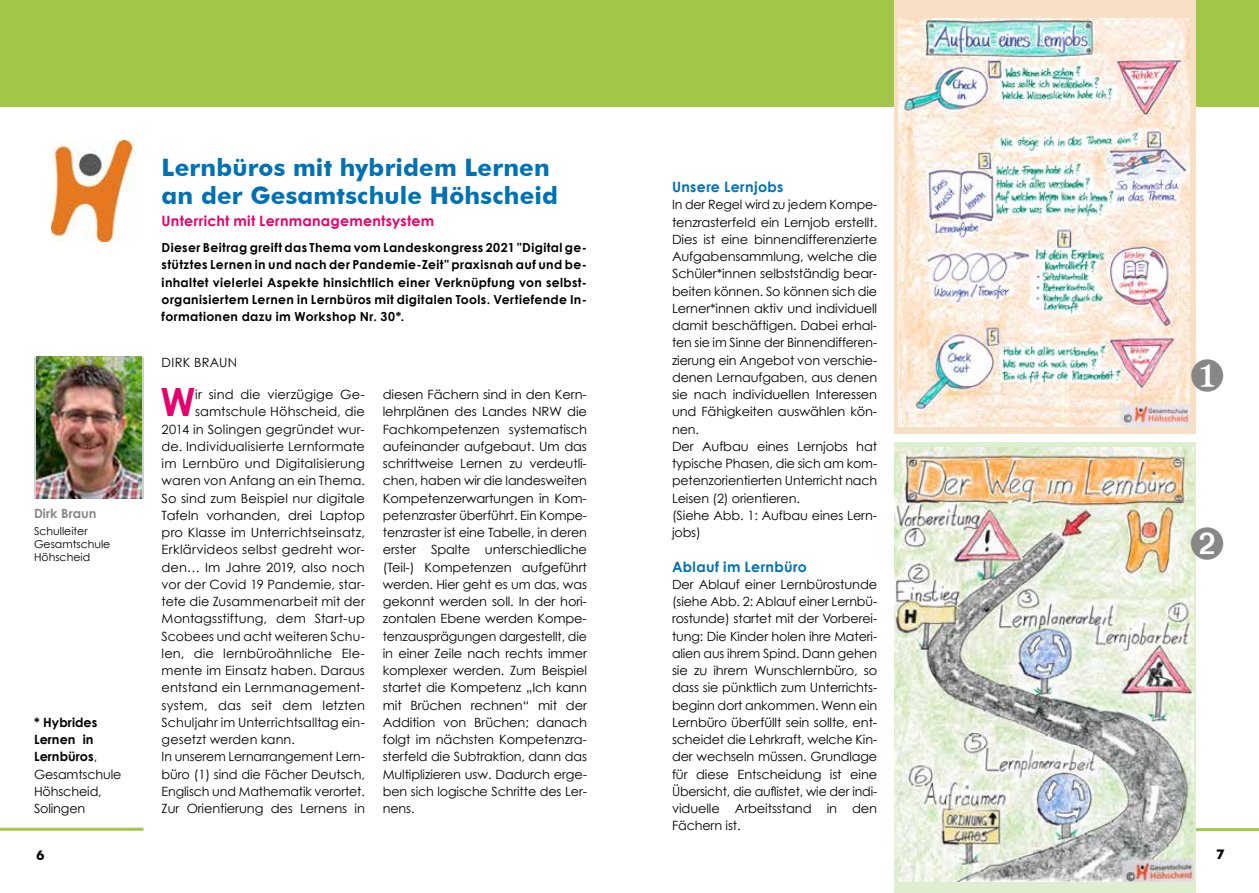
<style>
.page{position:relative;width:1259px;height:893px;background:#fff}
.page>*{position:absolute;margin:0;border:0;box-sizing:border-box;transform-origin:0 0}
.t1{font:700 39px "Century Gothic";color:#e6006d}
.t2{font:700 24px/28.5px "Futura BT";letter-spacing:.01em;color:#0072b4}
.t3{font:700 14.25px "Century Gothic";letter-spacing:.015em;color:#e6006d}
.t4{font:700 14.25px "Century Gothic";letter-spacing:.02em;color:#0072b4}
.t5{font:700 13.5px "Futura BT";color:#000}
.t6{font:12.75px/17.2px "Century Gothic";letter-spacing:-.01em;color:#000;text-align:justify}
.t7{font:12.75px "Century Gothic";letter-spacing:.01em;color:#000}
.t8{font:12.75px "Century Gothic";letter-spacing:.03em;color:#000}
.t9{font:700 12.75px "Century Gothic";letter-spacing:.005em;color:#878787}
.t10{font:700 12.45px/17.2px "Century Gothic";letter-spacing:.025em;color:#000;text-align:justify}
.t11{font:10.95px/12.8px "Century Gothic";color:#000}
.s1{font-weight:700}
</style>
<div class="page">
<div style="left:0;top:0;width:1259px;height:107px;background:#a2c748"></div>
<hr style="left:0;top:828px;width:144px;height:3px;background:#a2c748">
<hr style="left:1115px;top:828px;width:144px;height:3px;background:#a2c748">
<div style="left:894px;top:0;width:301px;height:434px;background:#f7e0c6"></div>
<img style="left:898px;top:18px;width:292px;height:409px">
<div style="left:894px;top:442px;width:301px;height:451px;background:#deeece"></div>
<img style="left:894px;top:447px;width:299px;height:435px">
<div style="left:34px;top:357px;width:110px;height:142px;background:#d0d0d0"></div>
<img style="left:36px;top:357px;width:106px;height:142px">
<img style="left:51px;top:141px;width:85px;height:101px">
<svg style="left:1195px;top:359px;width:1px;height:33px"></svg>
<svg style="left:1191px;top:527px;width:5px;height:33px"></svg>
<p class="t9" style="left:34px;top:505px;width:64px">Dirk Braun</p>
<p class="t11" style="left:34px;top:525px;width:78px">Schulleiter<br>Gesamtschule<br>Höhscheid</p>
<p class="t6" style="left:34px;top:713px;width:89px;text-align:left"><span class="s1">* Hybrides<br>Lernen in<br>Lernbüros</span>,<br>Gesamtschule<br>Höhscheid,<br>Solingen</p>
<h2 class="t2" style="left:162px;top:153px;width:398px">Lernbüros mit hybridem Lernen an der Gesamtschule Höhscheid</h2>
<p class="t3" style="left:162px;top:212px;width:274px">Unterricht mit Lernmanagementsystem</p>
<p class="t10" style="left:162px;top:239px;width:427px">Dieser Beitrag greift das Thema vom Landeskongress 2021 "Digital ge&shy;stütztes Lernen in und nach der Pandemie-Zeit" praxisnah auf und be&shy;inhaltet vielerlei Aspekte hinsichtlich einer Verknüpfung von selbst&shy;organisiertem Lernen in Lernbüros mit digitalen Tools. Vertiefende In&shy;formationen dazu im Workshop Nr. 30*.</p>
<p class="t8" style="left:162px;top:354px;width:77px">DIRK BRAUN</p>
<h1 class="t1" style="left:161px;top:378px;width:37px">W</h1>
<p class="t7" style="left:195px;top:387px;width:171px">ir sind die vierzügige Ge-</p>
<p class="t7" style="left:195px;top:404px;width:171px">samtschule Höhscheid, die</p>
<p class="t7" style="left:162px;top:421px;width:205px">2014 in Solingen gegründet wur-</p>
<p class="t7" style="left:162px;top:438px;width:205px">de. Individualisierte Lernformate</p>
<p class="t7" style="left:162px;top:456px;width:205px">im Lernbüro und Digitalisierung</p>
<p class="t7" style="left:162px;top:473px;width:205px">waren von Anfang an ein Thema.</p>
<p class="t7" style="left:162px;top:490px;width:205px">So sind zum Beispiel nur digitale</p>
<p class="t7" style="left:162px;top:507px;width:205px">Tafeln vorhanden, drei Laptop</p>
<p class="t7" style="left:162px;top:525px;width:205px">pro Klasse im Unterrichtseinsatz,</p>
<p class="t7" style="left:162px;top:542px;width:205px">Erklärvideos selbst gedreht wor-</p>
<p class="t7" style="left:162px;top:559px;width:205px">den… Im Jahre 2019, also noch</p>
<p class="t7" style="left:162px;top:576px;width:205px">vor der Covid 19 Pandemie, star-</p>
<p class="t7" style="left:162px;top:594px;width:205px">tete die Zusammenarbeit mit der</p>
<p class="t7" style="left:162px;top:611px;width:205px">Montagsstiftung, dem Start-up</p>
<p class="t6" style="left:162px;top:627px;width:205px">Scobees und acht weiteren Schu-</p>
<p class="t7" style="left:162px;top:645px;width:205px">len, die lernbüroähnliche Ele-</p>
<p class="t7" style="left:162px;top:663px;width:205px">mente im Einsatz haben. Daraus</p>
<p class="t7" style="left:162px;top:680px;width:205px">entstand ein Lernmanagement-</p>
<p class="t7" style="left:162px;top:697px;width:205px">system, das seit dem letzten</p>
<p class="t7" style="left:162px;top:714px;width:205px">Schuljahr im Unterrichtsalltag ein-</p>
<p class="t6" style="left:162px;top:731px;width:135px">gesetzt werden kann.</p>
<p class="t6" style="left:162px;top:748px;width:205px">In unserem Lernarrangement Lern-</p>
<p class="t6" style="left:162px;top:765px;width:205px">büro (1) sind die Fächer Deutsch,</p>
<p class="t6" style="left:162px;top:782px;width:205px">Englisch und Mathematik verortet.</p>
<p class="t6" style="left:162px;top:800px;width:205px">Zur Orientierung des Lernens in</p>
<p class="t6" style="left:383px;top:386px;width:206px">diesen Fächern sind in den Kern&shy;lehrplänen des Landes NRW die Fachkompetenzen systematisch aufeinander aufgebaut. Um das schrittweise Lernen zu verdeutli&shy;chen, haben wir die landesweiten Kompetenzerwartungen in Kom&shy;petenzraster überführt. Ein Kompe&shy;tenzraster ist eine Tabelle, in deren erster Spalte unterschiedliche (Teil-) Kompetenzen aufgeführt werden. Hier geht es um das, was gekonnt werden soll. In der hori&shy;zontalen Ebene werden Kompe&shy;tenzausprägungen dargestellt, die in einer Zeile nach rechts immer komplexer werden. Zum Beispiel startet die Kompetenz „Ich kann mit Brüchen rechnen“ mit der Addition von Brüchen; danach folgt im nächsten Kompetenzra&shy;sterfeld die Subtraktion, dann das Multiplizieren usw. Dadurch erge&shy;ben sich logische Schritte des Ler&shy;nens.</p>
<p class="t4" style="left:672px;top:178px;width:113px">Unsere Lernjobs</p>
<p class="t6" style="left:672px;top:196px;width:207px;text-align:left">In der Regel wird zu jedem Kompe&shy;tenzrasterfeld ein Lernjob erstellt.<br>Dies ist eine binnendifferenzierte<br>Aufgabensammlung, welche die<br>Schüler*innen selbstständig bear&shy;beiten können. So können sich die<br>Lerner*innen aktiv und individuell damit beschäftigen. Dabei erhal&shy;ten sie im Sinne der Binnendifferen&shy;zierung ein Angebot von verschie&shy;denen Lernaufgaben, aus denen sie nach individuellen Interessen und Fähigkeiten auswählen kön&shy;nen.<br>Der Aufbau eines Lernjobs hat typische Phasen, die sich am kom&shy;petenzorientierten Unterricht nach<br>Leisen (2) orientieren.<br>(Siehe Abb. 1: Aufbau eines Lern&shy;jobs)</p>
<p class="t4" style="left:672px;top:557px;width:136px">Ablauf im Lernbüro</p>
<p class="t6" style="left:672px;top:575px;width:207px">Der Ablauf einer Lernbürostunde (siehe Abb. 2: Ablauf einer Lernbü&shy;rostunde) startet mit der Vorberei&shy;tung: Die Kinder holen ihre Materi&shy;alien aus ihrem Spind. Dann gehen sie zu ihrem Wunschlernbüro, so dass sie pünktlich zum Unterrichts&shy;beginn dort ankommen. Wenn ein Lernbüro überfüllt sein sollte, ent&shy;scheidet die Lehrkraft, welche Kin&shy;der wechseln müssen. Grundlage für diese Entscheidung ist eine Übersicht, die auflistet, wie der indi&shy;viduelle Arbeitsstand in den Fächern ist.</p>
<p class="t5" style="left:36px;top:847px;width:10px">6</p>
<p class="t5" style="left:1216px;top:846px;width:10px">7</p>
</div>
